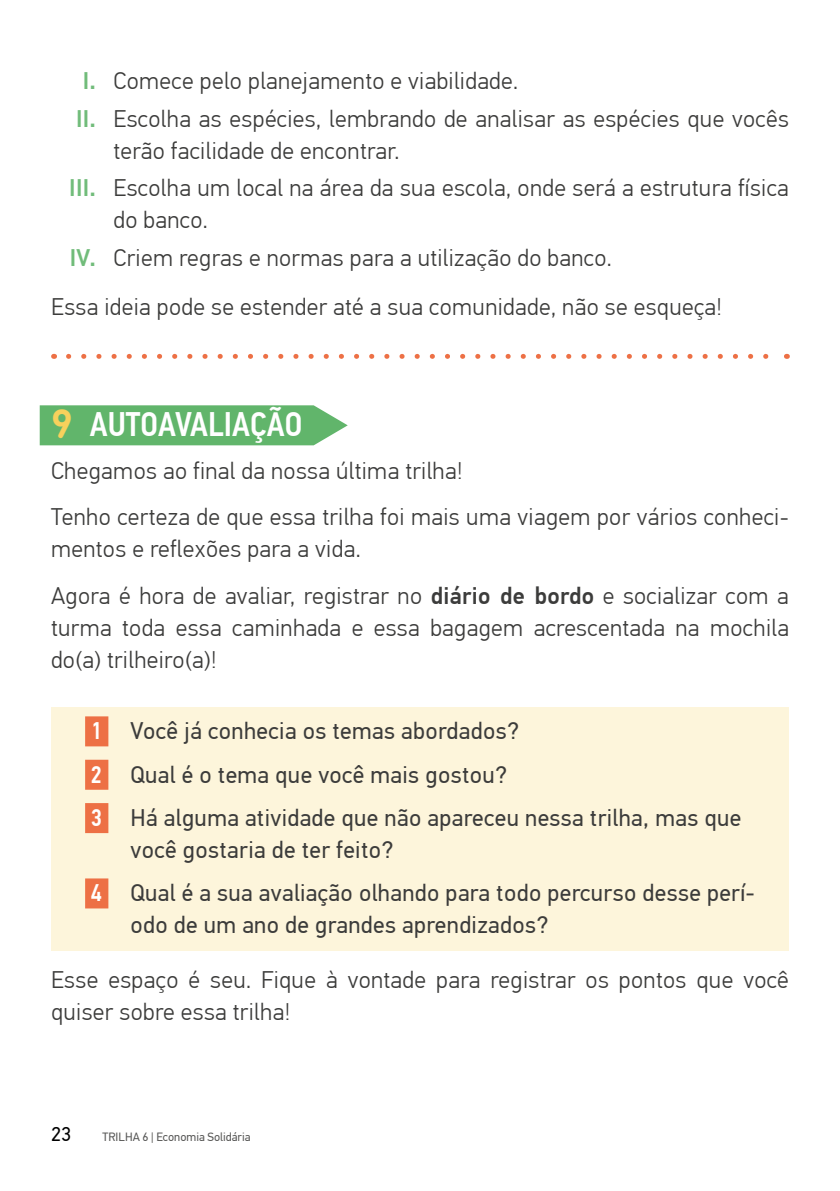
<style>
.page{position:relative;width:840px;height:1191px;background:#fff}
.page>*{position:absolute;margin:0;border:0;box-sizing:border-box;transform-origin:0 0}
.t1{font:500 34px "PF Din Text Cond Pro";color:#fff}
.t2{font:300 24px/37.6px "PF Din Text Pro";letter-spacing:.015em;color:#3c3c3b}
.t3{font:24px/43.4px "PF Din Text Pro";letter-spacing:.015em;color:#3c3c3b}
.t4{font:20px "PF Din Text Pro";color:#000}
.t5{font:12px "PF Din Text Pro";color:#575756}
.s1{font-weight:500;color:#71bc7a}
.s2{font-family:"DIN Round Pro";font-weight:700;font-size:40px;color:#f7d15c}
.s3{font-weight:500}
.s4{font-family:"PF Din Text Cond Pro";font-weight:500;color:#fff}
</style>
<div class="page">
<svg style="left:68px;top:354px;width:701px;height:5px"></svg>
<svg style="left:40px;top:405px;width:307px;height:40px;background:#6ab973"></svg>
<div style="left:51px;top:707px;width:737px;height:49px;background:#fdf5db"></div>
<div style="left:85px;top:716px;width:23px;height:30px;background:#ed7045"></div>
<div style="left:51px;top:750px;width:737px;height:50px;background:#fdf5db"></div>
<div style="left:85px;top:759px;width:23px;height:30px;background:#ed7045"></div>
<div style="left:51px;top:794px;width:737px;height:81px;background:#fdf5db"></div>
<div style="left:85px;top:803px;width:23px;height:30px;background:#ed7045"></div>
<div style="left:51px;top:869px;width:737px;height:81px;background:#fdf5db"></div>
<div style="left:85px;top:878px;width:23px;height:30px;background:#ed7045"></div>
<p class="t2" style="left:76px;top:62px;width:714px"><span class="s1">I.</span> Comece pelo planejamento e viabilidade.<br><span class="s1">II.</span> Escolha as espécies, lembrando de analisar as espécies que vocês</p>
<p class="t2" style="left:69px;top:132px;width:720px;text-indent:44px">terão facilidade de encontrar.<br><span class="s1">III.</span> Escolha um local na área da sua escola, onde será a estrutura física</p>
<p class="t2" style="left:70px;top:202px;width:543px;text-indent:44px">do banco.<br><span class="s1">IV.</span> Criem regras e normas para a utilização do banco.</p>
<p class="t2" style="left:51px;top:288px;width:672px">Essa ideia pode se estender até a sua comunidade, não se esqueça!</p>
<h1 class="t1" style="left:51px;top:404px;width:252px"><span class="s2">9</span> AUTOAVALIAÇÃO</h1>
<p class="t2" style="left:51px;top:448px;width:738px;line-height:46.2px">Chegamos ao final da nossa última trilha!<br>Tenho certeza de que essa trilha foi mais uma viagem por vários conheci-</p>
<p class="t2" style="left:51px;top:526px;width:738px;line-height:46.2px">mentos e reflexões para a vida.<br>Agora é hora de avaliar, registrar no <span class="s3">diário de bordo</span> e socializar com a</p>
<p class="t2" style="left:51px;top:612px;width:739px;line-height:32px">turma toda essa caminhada e essa bagagem acrescentada na mochila do(a) trilheiro(a)!</p>
<p class="t3" style="left:91px;top:709px;width:651px"><span class="s4">1</span> Você já conhecia os temas abordados?<br><span class="s4">2</span> Qual é o tema que você mais gostou?<br><span class="s4">3</span> Há alguma atividade que não apareceu nessa trilha, mas que</p>
<p class="t3" style="left:91px;top:828px;width:665px;text-indent:40px">você gostaria de ter feito?<br><span class="s4">4</span> Qual é a sua avaliação olhando para todo percurso desse perí-</p>
<p class="t3" style="left:130px;top:903px;width:419px">odo de um ano de grandes aprendizados?</p>
<p class="t2" style="left:51px;top:964px;width:739px;line-height:32px">Esse espaço é seu. Fique à vontade para registrar os pontos que você quiser sobre essa trilha!</p>
<p class="t4" style="left:51px;top:1122px;width:22px">23</p>
<p class="t5" style="left:103px;top:1130px;width:149px">TRILHA 6 | Economia Solidária</p>
</div>
